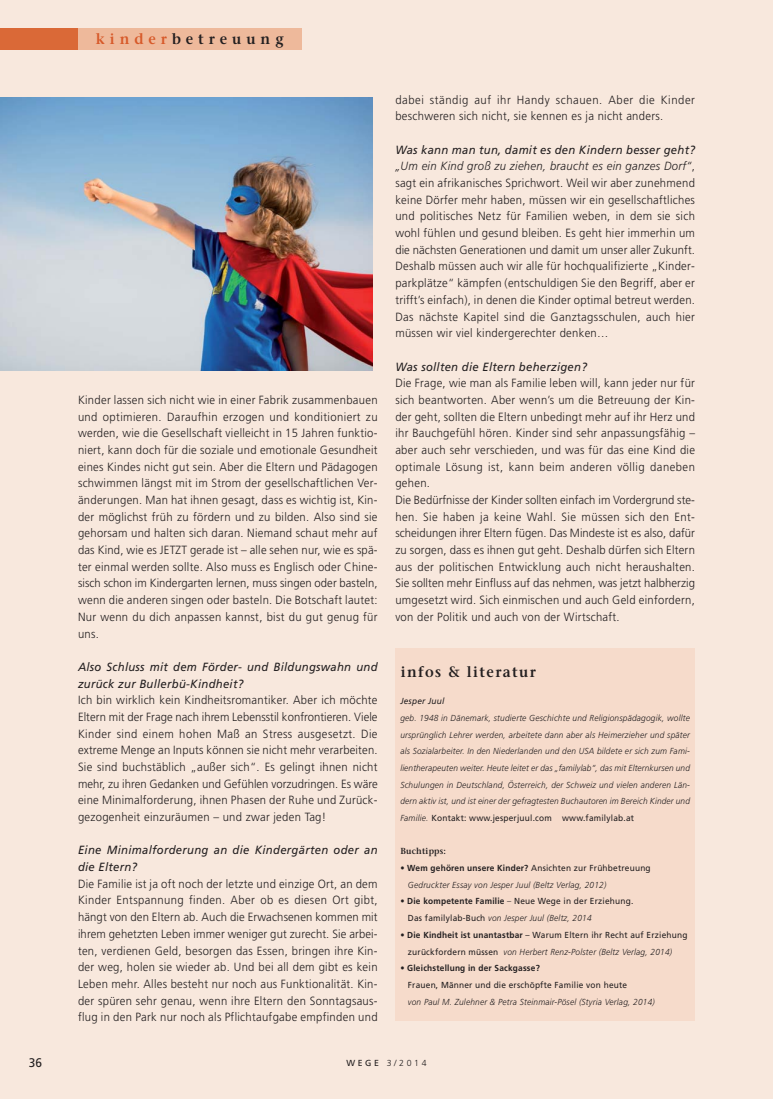
<style>
.page{position:relative;width:773px;height:1099px;background:#fff}
.page>*{position:absolute;margin:0;border:0;box-sizing:border-box;transform-origin:0 0}
.t1{font:600 15px "Stone Serif Std";letter-spacing:.35em;color:#231f20;scale:.95 1}
.t2{font:600 15px "Stone Serif Std";letter-spacing:.1em;color:#231f20;scale:.95 1}
.t3{font:12.5px "Frutiger";color:#231f20;scale:.95 1}
.t4{font:300 11.88px/16.6px "Frutiger";letter-spacing:.025em;color:#231f20;text-align:justify;scale:.95 1}
.t5{font:italic 11.88px/16.6px "Frutiger";letter-spacing:.025em;color:#231f20;scale:.95 1}
.t6{font:italic 300 8.75px/16.6px "Frutiger";letter-spacing:.025em;color:#231f20;text-align:justify;scale:.95 1}
.t7{font:8.75px/16.6px "Frutiger";letter-spacing:.025em;color:#231f20;scale:.95 1}
.t8{font:300 8.75px "Frutiger";color:#231f20}
.t9{font:italic 8.75px "Frutiger";letter-spacing:.025em;color:#231f20;scale:.95 1}
.t10{font:600 8.75px "Stone Serif Std";letter-spacing:.025em;color:#231f20;scale:.95 1}
.s1{color:#d75929}
.s2{font-weight:400;font-style:italic}
.s3{font-style:italic}
.s4{font-weight:400;font-style:normal}
.s5{font-style:normal}
.s6{font-weight:700;font-style:normal}
.s7{font-weight:700}
.s8{font-weight:300}
.s9{font-weight:300;font-style:italic}
.s10{font-weight:400}
</style>
<div class="page">
<div style="left:0;top:0;width:772px;height:1098px;background:#f8e8dd"></div>
<div style="left:0;top:28px;width:301px;height:22px;background:#da6937"></div>
<div style="left:78px;top:28px;width:223px;height:22px;background:#eeb99b"></div>
<div style="left:395px;top:648px;width:299px;height:372px;background:#f6dbcb"></div>
<img style="left:0;top:97px;width:372px;height:273px">
<p class="t1" style="left:96px;top:32px;width:199px"><span class="s1">kinder</span>betreuung</p>
<p class="t4" style="left:78px;top:392px;width:317px">Kinder lassen sich nicht wie in einer Fabrik zusammenbauen und optimieren. Daraufhin erzogen und konditioniert zu werden, wie die Gesellschaft vielleicht in 15 Jahren funktio&shy;niert, kann doch für die soziale und emotionale Gesundheit eines Kindes nicht gut sein. Aber die Eltern und Pädagogen schwimmen längst mit im Strom der gesellschaftlichen Ver&shy;änderungen. Man hat ihnen gesagt, dass es wichtig ist, Kin&shy;der möglichst früh zu fördern und zu bilden. Also sind sie gehorsam und halten sich daran. Niemand schaut mehr auf das Kind, wie es JETZT gerade ist – alle sehen nur, wie es spä&shy;ter einmal werden sollte. Also muss es Englisch oder Chine&shy;sisch schon im Kindergarten lernen, muss singen oder basteln, wenn die anderen singen oder basteln. Die Botschaft lautet:<br>Nur wenn du dich anpassen kannst, bist du gut genug für uns.</p>
<p class="t5" style="left:78px;top:659px;width:317px">Also Schluss mit dem Förder- und Bildungswahn und zurück zur Bullerbü-Kindheit?</p>
<p class="t4" style="left:78px;top:692px;width:317px">Ich bin wirklich kein Kindheitsromantiker. Aber ich möchte Eltern mit der Frage nach ihrem Lebensstil konfrontieren. Viele Kinder sind einem hohen Maß an Stress ausgesetzt. Die extreme Menge an Inputs können sie nicht mehr verarbeiten.<br>Sie sind buchstäblich „außer sich“. Es gelingt ihnen nicht mehr, zu ihren Gedanken und Gefühlen vorzudringen. Es wäre eine Minimalforderung, ihnen Phasen der Ruhe und Zurück&shy;gezogenheit einzuräumen – und zwar jeden Tag!</p>
<p class="t5" style="left:78px;top:842px;width:317px">Eine Minimalforderung an die Kindergärten oder an die Eltern?</p>
<p class="t4" style="left:78px;top:876px;width:317px">Die Familie ist ja oft noch der letzte und einzige Ort, an dem Kinder Entspannung finden. Aber ob es diesen Ort gibt, hängt von den Eltern ab. Auch die Erwachsenen kommen mit ihrem gehetzten Leben immer weniger gut zurecht. Sie arbei&shy;ten, verdienen Geld, besorgen das Essen, bringen ihre Kin&shy;der weg, holen sie wieder ab. Und bei all dem gibt es kein Leben mehr. Alles besteht nur noch aus Funktionalität. Kin&shy;der spüren sehr genau, wenn ihre Eltern den Sonntagsaus&shy;flug in den Park nur noch als Pflichtaufgabe empfinden und</p>
<p class="t4" style="left:395px;top:92px;width:317px">dabei ständig auf ihr Handy schauen. Aber die Kinder beschweren sich nicht, sie kennen es ja nicht anders.</p>
<p class="t4" style="left:395px;top:142px;width:317px"><span class="s2">Was kann man tun, damit es den Kindern besser geht? </span><span class="s3">„Um ein Kind groß zu ziehen, braucht es ein ganzes Dorf“</span>, sagt ein afrikanisches Sprichwort. Weil wir aber zunehmend keine Dörfer mehr haben, müssen wir ein gesellschaftliches und politisches Netz für Familien weben, in dem sie sich wohl fühlen und gesund bleiben. Es geht hier immerhin um die nächsten Generationen und damit um unser aller Zukunft.<br>Deshalb müssen auch wir alle für hochqualifizierte „Kinder&shy;parkplätze“ kämpfen (entschuldigen Sie den Begriff, aber er trifft’s einfach), in denen die Kinder optimal betreut werden.<br>Das nächste Kapitel sind die Ganztagsschulen, auch hier müssen wir viel kindergerechter denken…</p>
<p class="t5" style="left:395px;top:359px;width:203px">Was sollten die Eltern beherzigen?</p>
<p class="t4" style="left:395px;top:376px;width:317px;text-align:left">Die Frage, wie man als Familie leben will, kann jeder nur für sich beantworten. Aber wenn’s um die Betreuung der Kin&shy;der geht, sollten die Eltern unbedingt mehr auf ihr Herz und ihr Bauchgefühl hören. Kinder sind sehr anpassungsfähig – aber auch sehr verschieden, und was für das eine Kind die optimale Lösung ist, kann beim anderen völlig daneben gehen.<br>Die Bedürfnisse der Kinder sollten einfach im Vordergrund ste&shy;hen. Sie haben ja keine Wahl. Sie müssen sich den Ent&shy;scheidungen ihrer Eltern fügen. Das Mindeste ist es also, dafür zu sorgen, dass es ihnen gut geht. Deshalb dürfen sich Eltern aus der politischen Entwicklung auch nicht heraushalten.<br>Sie sollten mehr Einfluss auf das nehmen, was jetzt halbherzig umgesetzt wird. Sich einmischen und auch Geld einfordern, von der Politik und auch von der Wirtschaft.</p>
<p class="t2" style="left:400px;top:665px;width:144px">infos &amp; literatur</p>
<p class="t9" style="left:400px;top:697px;width:48px">Jesper Juul</p>
<p class="t6" style="left:400px;top:710px;width:306px">geb. 1948 in Dänemark, studierte Geschichte und Religionspädagogik, wollte ursprünglich Lehrer werden, arbeitete dann aber als Heimerzieher und später als Sozialarbeiter. In den Niederlanden und den USA bildete er sich zum Fami&shy;lientherapeuten weiter. Heute leitet er das „familylab“, das mit Elternkursen und Schulungen in Deutschland, Österreich, der Schweiz und vielen anderen Län&shy;dern aktiv ist, und ist einer der gefragtesten Buchautoren im Bereich Kinder und Familie. <span class="s4">Kontakt: www.jesperjuul.com www.familylab.at</span></p>
<p class="t10" style="left:400px;top:847px;width:50px">Buchtipps:</p>
<p class="t6" style="left:408px;top:860px;width:257px;text-indent:-8px"><span class="s5">•</span> <span class="s6">Wem gehören unsere Kinder?</span> <span class="s4">Ansichten zur Frühbetreuung<br></span>Gedruckter Essay von Jesper Juul (Beltz Verlag, 2012)</p>
<p class="t7" style="left:408px;top:893px;width:239px;text-indent:-8px"><span class="s7">• Die kompetente Familie</span> <span class="s8">–</span> Neue Wege in der Erziehung.<br>Das familylab-Buch <span class="s9">von Jesper Juul (Beltz, 2014</span></p>
<p class="t7" style="left:408px;top:927px;width:296px;text-indent:-8px"><span class="s7">• Die Kindheit ist unantastbar</span> – Warum Eltern ihr Recht auf Erziehung zurückfordern müssen <span class="s9">von Herbert Renz-Polster (Beltz Verlag, 2014)</span></p>
<p class="t7" style="left:408px;top:960px;width:232px;text-indent:-8px"><span class="s8">•</span> <span class="s7">Gleichstellung in der Sackgasse?<br></span>Frauen, Männer und die erschöpfte Familie von heute</p>
<p class="t6" style="left:408px;top:993px;width:261px">von Paul M. Zulehner &amp; Petra Steinmair-Pösel (Styria Verlag, 2014)</p>
<p class="t3" style="left:29px;top:1057px;width:16px">36</p>
<p class="t8" style="left:346px;top:1059px;width:82px"><span class="s10">WEGE</span> 3/2014</p>
</div>
